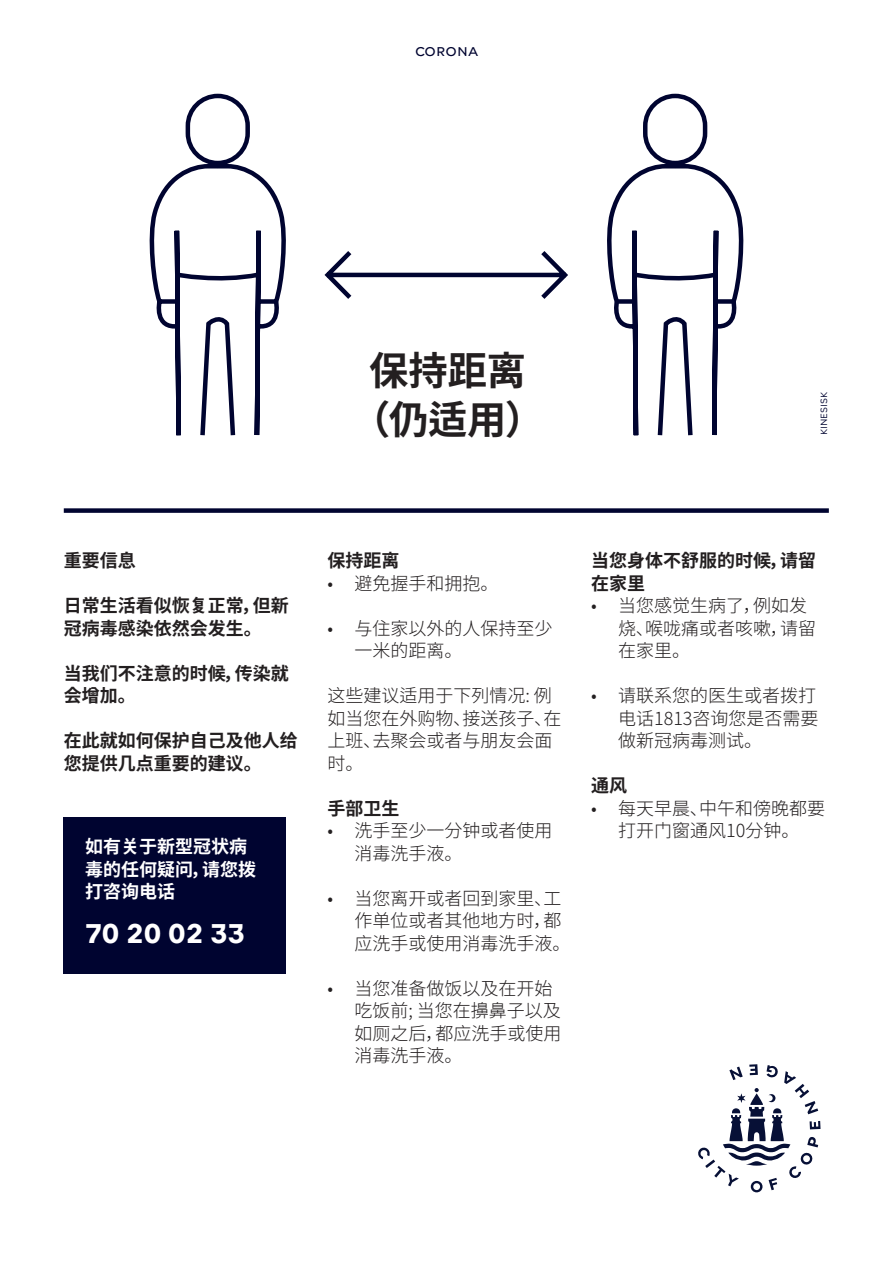
<style>
.page{position:relative;width:893px;height:1263px;background:#fff}
.page>*{position:absolute;margin:0;border:0;box-sizing:border-box;transform-origin:0 0}
.Kinesisk{font:700 39.3px "Noto Sans CJ Kjp";color:#231f20}
.Overskrift_brødtekst{font:700 27px "KBH";letter-spacing:-.01em;color:#fff}
.Kinesisk-2{font:300 18px/22.5px "Noto Sans CJ Kjp";color:#231f20}
.Kinesisk-3{font:700 18px/22.5px "Noto Sans CJ Kjp";color:#231f20}
.Kinesisk-4{font:700 18px/22.5px "Noto Sans CJ Kjp";color:#fff}
.t1{font:18px "KBH";color:#000430}
.t2{font:9px "KBH";color:#000430}
</style>
<div class="page">
<div style="left:64px;top:508px;width:765px;height:5px;background:#000430"></div>
<svg style="left:149px;top:163px;width:419px;height:273px"></svg>
<div style="left:186px;top:94px;width:64px;height:71px;border:4px solid #000430;border-radius:30px"></div>
<div style="left:643px;top:94px;width:64px;height:71px;border:4px solid #000430;border-radius:30px"></div>
<svg style="left:607px;top:162px;width:137px;height:274px"></svg>
<svg style="left:698px;top:1064px;width:122px;height:128px"></svg>
<div style="left:64px;top:817px;width:222px;height:157px;background:#000430"></div>
<p class="t1" style="left:415px;top:38px;width:64px">corona</p>
<p class="Kinesisk" style="left:369px;top:349px;width:159px">保持距离</p>
<p class="Kinesisk" style="left:351px;top:397px;width:194px">（仍适用）</p>
<p class="t2" style="left:818px;top:435px;width:45px;rotate:-90deg">KINESISK</p>
<p class="Kinesisk-3" style="left:64px;top:550px;width:73px">重要信息</p>
<p class="Kinesisk-3" style="left:64px;top:595px;width:226px">日常生活看似恢复正常，但新冠病毒感染依然会发生。</p>
<p class="Kinesisk-3" style="left:64px;top:662px;width:226px">当我们不注意的时候，传染就会增加。</p>
<p class="Kinesisk-3" style="left:64px;top:730px;width:235px">在此就如何保护自己及他人给您提供几点重要的建议。</p>
<p class="Kinesisk-4" style="left:85px;top:835px;width:172px">如有关于新型冠状病毒的任何疑问，请您拨打咨询电话</p>
<p class="Overskrift_brødtekst" style="left:85px;top:917px;width:162px">70 20 02 33</p>
<p class="Kinesisk-3" style="left:327px;top:550px;width:73px">保持距离</p>
<p class="Kinesisk-2" style="left:327px;top:572px;width:173px">• 避免握手和拥抱。</p>
<p class="Kinesisk-2" style="left:354px;top:617px;width:199px;text-indent:-27px">• 与住家以外的人保持至少一米的距离。</p>
<p class="Kinesisk-2" style="left:327px;top:685px;width:235px">这些建议适用于下列情况: 例如当您在外购物、接送孩子、在上班、去聚会或者与朋友会面时。</p>
<p class="Kinesisk-3" style="left:327px;top:797px;width:73px">手部卫生</p>
<p class="Kinesisk-2" style="left:354px;top:820px;width:199px;text-indent:-27px">• 洗手至少一分钟或者使用消毒洗手液。</p>
<p class="Kinesisk-2" style="left:354px;top:887px;width:218px;text-indent:-27px">• 当您离开或者回到家里、工作单位或者其他地方时，都应洗手或使用消毒洗手液。</p>
<p class="Kinesisk-2" style="left:354px;top:977px;width:208px;text-indent:-27px">• 当您准备做饭以及在开始吃饭前; 当您在擤鼻子以及如厕之后，都应洗手或使用消毒洗手液。</p>
<p class="Kinesisk-3" style="left:591px;top:550px;width:226px">当您身体不舒服的时候，请留在家里</p>
<p class="Kinesisk-2" style="left:618px;top:595px;width:199px;text-indent:-27px">• 当您感觉生病了，例如发烧、喉咙痛或者咳嗽，请留在家里。</p>
<p class="Kinesisk-2" style="left:618px;top:685px;width:202px;text-indent:-27px">• 请联系您的医生或者拨打电话1813咨询您是否需要做新冠病毒测试。</p>
<p class="Kinesisk-3" style="left:591px;top:775px;width:37px">通风</p>
<p class="Kinesisk-2" style="left:591px;top:797px;width:235px;text-align:center">• 每天早晨、中午和傍晚都要打开门窗通风10分钟。</p>
</div>
